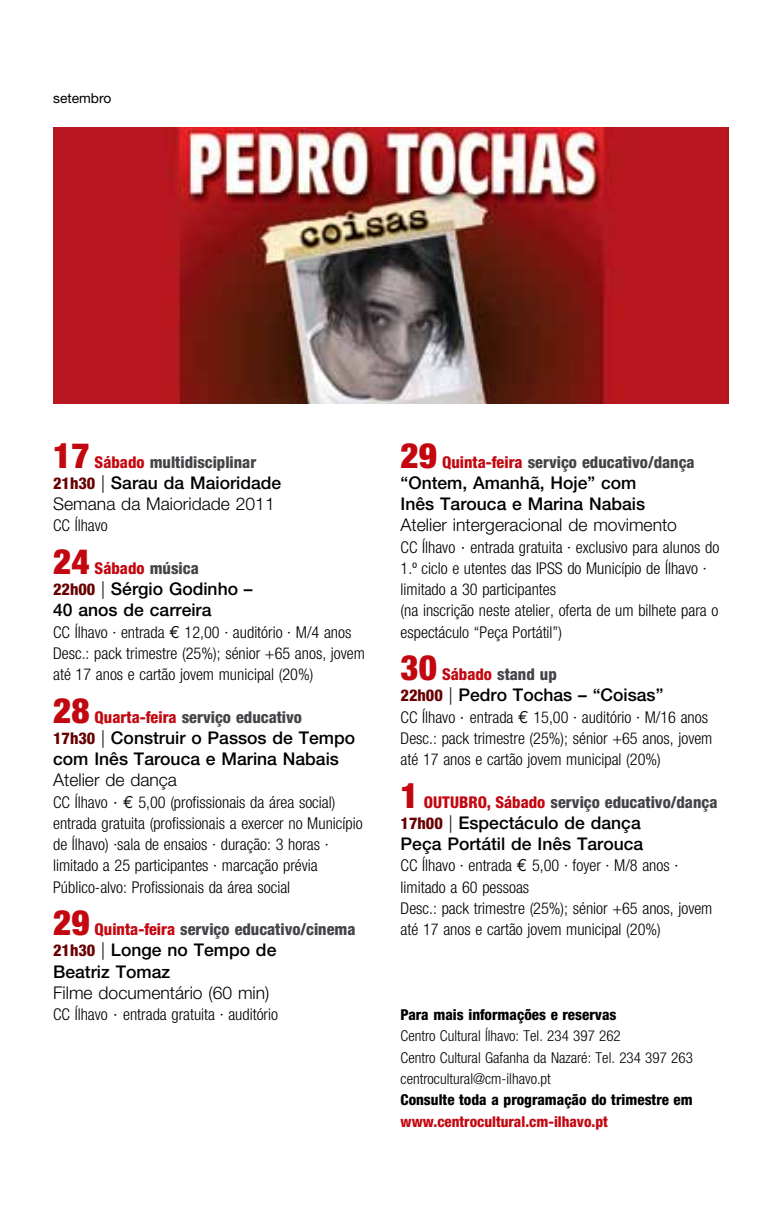
<style>
.page{position:relative;width:780px;height:1205px;background:#fff}
.page>*{position:absolute;margin:0;border:0;box-sizing:border-box;transform-origin:0 0}
.t1{font:500 17.5px/21.2px "Helvetica Neue";color:#000}
.t2{font:300 17.5px/21.2px "Helvetica Neue";color:#000}
.t3{font:300 condensed 16.25px/21.2px "Helvetica Neue";color:#000}
.t4{font:800 condensed 16.25px "Helvetica Neue";color:#454347}
.t5{font:800 condensed 16.25px "Helvetica Neue";color:#c30710}
.t6{font:300 condensed 15px/21.2px "Helvetica Neue";color:#000}
.t7{font:800 condensed 15px "Helvetica Neue";color:#000}
.t8{font:800 condensed 15px "Helvetica Neue";color:#c30710}
.t9{font:13.75px "Helvetica Neue";color:#000}
.s1{font-weight:900;font-size:35px;color:#c30710}
.s2{color:#c30710}
.s3{font-weight:800;font-stretch:condensed;font-size:16.25px;color:#680001}
.s4{font-weight:500}
.s5{font-weight:900;font-size:35px}
.s6{color:#454347}
.s7{font-weight:300}
.s8{font-family:"Euro Mono";font-weight:400;font-stretch:normal;font-size:17.5px}
.s9{font-stretch:normal}
</style>
<div class="page">
<img style="left:53px;top:128px;width:675px;height:276px">
<p class="t9" style="left:53px;top:90px;width:60px">setembro</p>
<p class="t4" style="left:53px;top:452px;width:205px"><span class="s1">17</span> <span class="s2">Sábado</span> multidisciplinar</p>
<p class="t2" style="left:53px;top:472px;width:230px"><span class="s3">21h30</span> | <span class="s4">Sarau da Maioridade<br></span>Semana da Maioridade 2011</p>
<p class="t3" style="left:53px;top:515px;width:56px">CC Ílhavo</p>
<p class="t5" style="left:53px;top:558px;width:147px"><span class="s5">24</span> Sábado <span class="s6">música</span></p>
<p class="t1" style="left:53px;top:578px;width:201px"><span class="s3">22h00</span> <span class="s7">|</span> Sérgio Godinho –<br>40 anos de carreira</p>
<p class="t3" style="left:53px;top:621px;width:313px">CC Ílhavo · entrada <span class="s8">€</span> 12,00 · auditório · M/4 anos<br>Desc.: pack trimestre (25%); sénior +65 anos, jovem até 17 anos e cartão jovem municipal (20%)</p>
<p class="t4" style="left:53px;top:707px;width:250px"><span class="s1">28</span> <span class="s2">Quarta-feira</span> serviço educativo</p>
<p class="t1" style="left:53px;top:727px;width:303px"><span class="s3">17h30</span> <span class="s7">|</span> Construir o Passos de Tempo com Inês Tarouca e Marina Nabais</p>
<p class="t2" style="left:53px;top:769px;width:125px">Atelier de dança</p>
<p class="t3" style="left:53px;top:791px;width:311px">CC Ílhavo <span class="s9">·</span> <span class="s8">€</span> 5,00 (profissionais da área social) entrada gratuita (profissionais a exercer no Município de Ílhavo) ·sala de ensaios · duração: 3 horas · limitado a 25 participantes · marcação prévia Público-alvo: Profissionais da área social</p>
<p class="t4" style="left:53px;top:919px;width:304px"><span class="s1">29</span> <span class="s2">Quinta-feira</span> serviço educativo/cinema</p>
<p class="t1" style="left:53px;top:939px;width:225px"><span class="s3">21h30</span> <span class="s7">|</span> Longe no Tempo de<br>Beatriz Tomaz</p>
<p class="t2" style="left:53px;top:982px;width:218px">Filme documentário (60 min)</p>
<p class="t3" style="left:53px;top:1004px;width:226px">CC Ílhavo <span class="s9">·</span> entrada gratuita · auditório</p>
<p class="t4" style="left:400px;top:452px;width:295px"><span class="s1">29</span> <span class="s2">Quinta-feira</span> serviço educativo/dança</p>
<p class="t1" style="left:400px;top:472px;width:246px">“Ontem, Amanhã, Hoje” com<br>Inês Tarouca e Marina Nabais</p>
<p class="t2" style="left:400px;top:514px;width:278px">Atelier intergeracional de movimento</p>
<p class="t3" style="left:400px;top:536px;width:320px">CC Ílhavo <span class="s9">·</span> entrada gratuita · exclusivo para alunos do 1.º ciclo e utentes das IPSS do Município de Ílhavo · limitado a 30 participantes<br>(na inscrição neste atelier, oferta de um bilhete para o espectáculo “Peça Portátil”)</p>
<p class="t4" style="left:400px;top:664px;width:158px"><span class="s1">30</span> <span class="s2">Sábado</span> stand up</p>
<p class="t1" style="left:400px;top:684px;width:264px"><span class="s3">22h00</span> <span class="s7">|</span> Pedro Tochas – “Coisas”</p>
<p class="t3" style="left:400px;top:706px;width:313px">CC Ílhavo <span class="s9">·</span> entrada <span class="s8">€</span> 15,00 · auditório · M/16 anos<br>Desc.: pack trimestre (25%); sénior +65 anos, jovem até 17 anos e cartão jovem municipal (20%)</p>
<p class="t4" style="left:400px;top:792px;width:318px"><span class="s1">1</span> <span class="s2">OUTUBRO, Sábado</span> serviço educativo/dança</p>
<p class="t1" style="left:400px;top:812px;width:244px"><span class="s3">17h00</span> <span class="s7">|</span> Espectáculo de dança<br>Peça Portátil de Inês Tarouca</p>
<p class="t3" style="left:400px;top:855px;width:313px">CC Ílhavo · entrada <span class="s8">?</span> 5,00 · foyer · M/8 anos · limitado a 60 pessoas<br>Desc.: pack trimestre (25%); sénior +65 anos, jovem até 17 anos e cartão jovem municipal (20%)</p>
<p class="t7" style="left:400px;top:1005px;width:217px">Para mais informações e reservas</p>
<p class="t6" style="left:400px;top:1025px;width:294px">Centro Cultural Ílhavo: Tel. 234 397 262<br>Centro Cultural Gafanha da Nazaré: Tel. 234 397 263 centrocultural@cm-ilhavo.pt</p>
<p class="t7" style="left:400px;top:1090px;width:293px">Consulte toda a programação do trimestre em</p>
<p class="t8" style="left:400px;top:1112px;width:209px">www.centrocultural.cm-ilhavo.pt</p>
</div>
